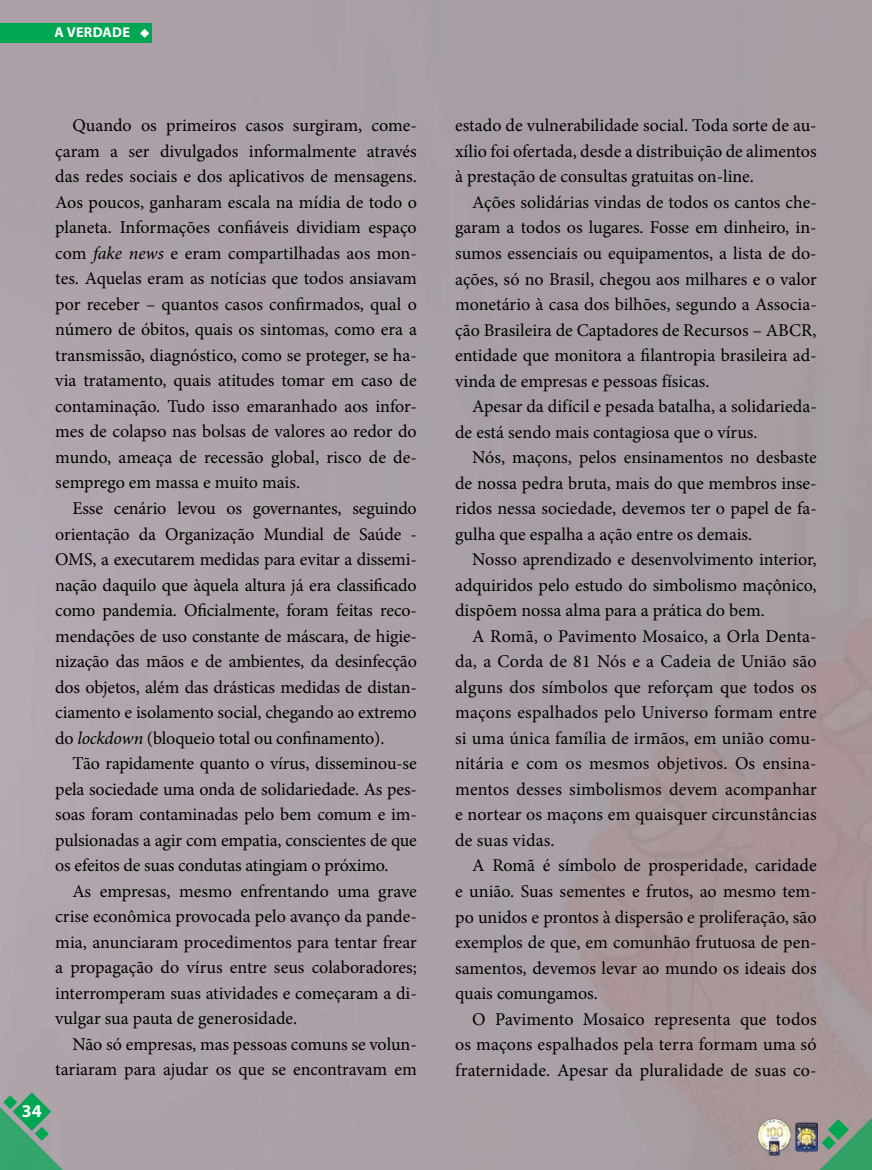
<style>
.page{position:relative;width:872px;height:1170px;background:#fff}
.page>*{position:absolute;margin:0;border:0;box-sizing:border-box;transform-origin:0 0}
.t1{font:18px/25.5px "Minion Pro";color:#000;text-align:justify}
.t2{font:700 18px "Myriad Pro";color:#fff}
.t3{font:700 14.25px "Myriad Pro";letter-spacing:.02em;color:#fff}
.s1{font-style:italic}
</style>
<div class="page">
<img style="left:0;top:0;width:872px;height:1169px">
<svg style="left:0;top:1085px;width:85px;height:84px;background:#75a38d"></svg>
<svg style="left:797px;top:1117px;width:75px;height:52px;background:#689b7c"></svg>
<div style="left:0;top:23px;width:151px;height:20px;background:#00a651"></div>
<svg style="left:140px;top:29px;width:9px;height:9px"></svg>
<img style="left:796px;top:1121px;width:21px;height:31px">
<img style="left:757px;top:1117px;width:33px;height:38px">
<p class="t3" style="left:54px;top:23px;width:77px">A VERDADE</p>
<p class="t2" style="left:22px;top:1099px;width:21px">34</p>
<p class="t1" style="left:55px;top:113px;width:363px;text-indent:17px">Quando os primeiros casos surgiram, come&shy;çaram a ser divulgados informalmente através das redes sociais e dos aplicativos de mensagens.<br>Aos poucos, ganharam escala na mídia de todo o planeta. Informações confiáveis dividiam espaço com <span class="s1">fake news</span> e eram compartilhadas aos mon&shy;tes. Aquelas eram as notícias que todos ansiavam por receber – quantos casos confirmados, qual o número de óbitos, quais os sintomas, como era a transmissão, diagnóstico, como se proteger, se ha&shy;via tratamento, quais atitudes tomar em caso de contaminação. Tudo isso emaranhado aos infor&shy;mes de colapso nas bolsas de valores ao redor do mundo, ameaça de recessão global, risco de de&shy;semprego em massa e muito mais.</p>
<p class="t1" style="left:55px;top:495px;width:363px;text-indent:17px">Esse cenário levou os governantes, seguindo orientação da Organização Mundial de Saúde - OMS, a executarem medidas para evitar a dissemi&shy;nação daquilo que àquela altura já era classificado como pandemia. Oficialmente, foram feitas reco&shy;mendações de uso constante de máscara, de higie&shy;nização das mãos e de ambientes, da desinfecção dos objetos, além das drásticas medidas de distan&shy;ciamento e isolamento social, chegando ao extremo do <span class="s1">lockdown</span> (bloqueio total ou confinamento).</p>
<p class="t1" style="left:55px;top:750px;width:363px;text-indent:17px">Tão rapidamente quanto o vírus, disseminou-se pela sociedade uma onda de solidariedade. As pes&shy;soas foram contaminadas pelo bem comum e im&shy;pulsionadas a agir com empatia, conscientes de que os efeitos de suas condutas atingiam o próximo.</p>
<p class="t1" style="left:55px;top:878px;width:363px;text-indent:17px">As empresas, mesmo enfrentando uma grave crise econômica provocada pelo avanço da pande&shy;mia, anunciaram procedimentos para tentar frear a propagação do vírus entre seus colaboradores; interromperam suas atividades e começaram a di&shy;vulgar sua pauta de generosidade.</p>
<p class="t1" style="left:55px;top:1031px;width:363px;text-align:right">Não só empresas, mas pessoas comuns se volun&shy;tariaram para ajudar os que se encontravam em</p>
<p class="t1" style="left:455px;top:113px;width:363px">estado de vulnerabilidade social. Toda sorte de au&shy;xílio foi ofertada, desde a distribuição de alimentos à prestação de consultas gratuitas on-line.</p>
<p class="t1" style="left:455px;top:189px;width:363px;text-indent:17px">Ações solidárias vindas de todos os cantos che&shy;garam a todos os lugares. Fosse em dinheiro, in&shy;sumos essenciais ou equipamentos, a lista de do&shy;ações, só no Brasil, chegou aos milhares e o valor monetário à casa dos bilhões, segundo a Associa&shy;ção Brasileira de Captadores de Recursos – ABCR, entidade que monitora a filantropia brasileira ad&shy;vinda de empresas e pessoas físicas.</p>
<p class="t1" style="left:455px;top:393px;width:363px;text-indent:17px">Apesar da difícil e pesada batalha, a solidarieda&shy;de está sendo mais contagiosa que o vírus.</p>
<p class="t1" style="left:455px;top:444px;width:363px;text-indent:17px">Nós, maçons, pelos ensinamentos no desbaste de nossa pedra bruta, mais do que membros inse&shy;ridos nessa sociedade, devemos ter o papel de fa&shy;gulha que espalha a ação entre os demais.</p>
<p class="t1" style="left:455px;top:546px;width:363px;text-indent:17px">Nosso aprendizado e desenvolvimento interior, adquiridos pelo estudo do simbolismo maçônico, dispõem nossa alma para a prática do bem.</p>
<p class="t1" style="left:455px;top:623px;width:363px;text-indent:17px">A Romã, o Pavimento Mosaico, a Orla Denta&shy;da, a Corda de 81 Nós e a Cadeia de União são alguns dos símbolos que reforçam que todos os maçons espalhados pelo Universo formam entre si uma única família de irmãos, em união comu&shy;nitária e com os mesmos objetivos. Os ensina&shy;mentos desses simbolismos devem acompanhar e nortear os maçons em quaisquer circunstâncias de suas vidas.</p>
<p class="t1" style="left:455px;top:853px;width:363px;text-indent:17px">A Romã é símbolo de prosperidade, caridade e união. Suas sementes e frutos, ao mesmo tem&shy;po unidos e prontos à dispersão e proliferação, são exemplos de que, em comunhão frutuosa de pen&shy;samentos, devemos levar ao mundo os ideais dos quais comungamos.</p>
<p class="t1" style="left:455px;top:1006px;width:363px;text-indent:17px">O Pavimento Mosaico representa que todos os maçons espalhados pela terra formam uma só fraternidade. Apesar da pluralidade de suas co-</p>
</div>
